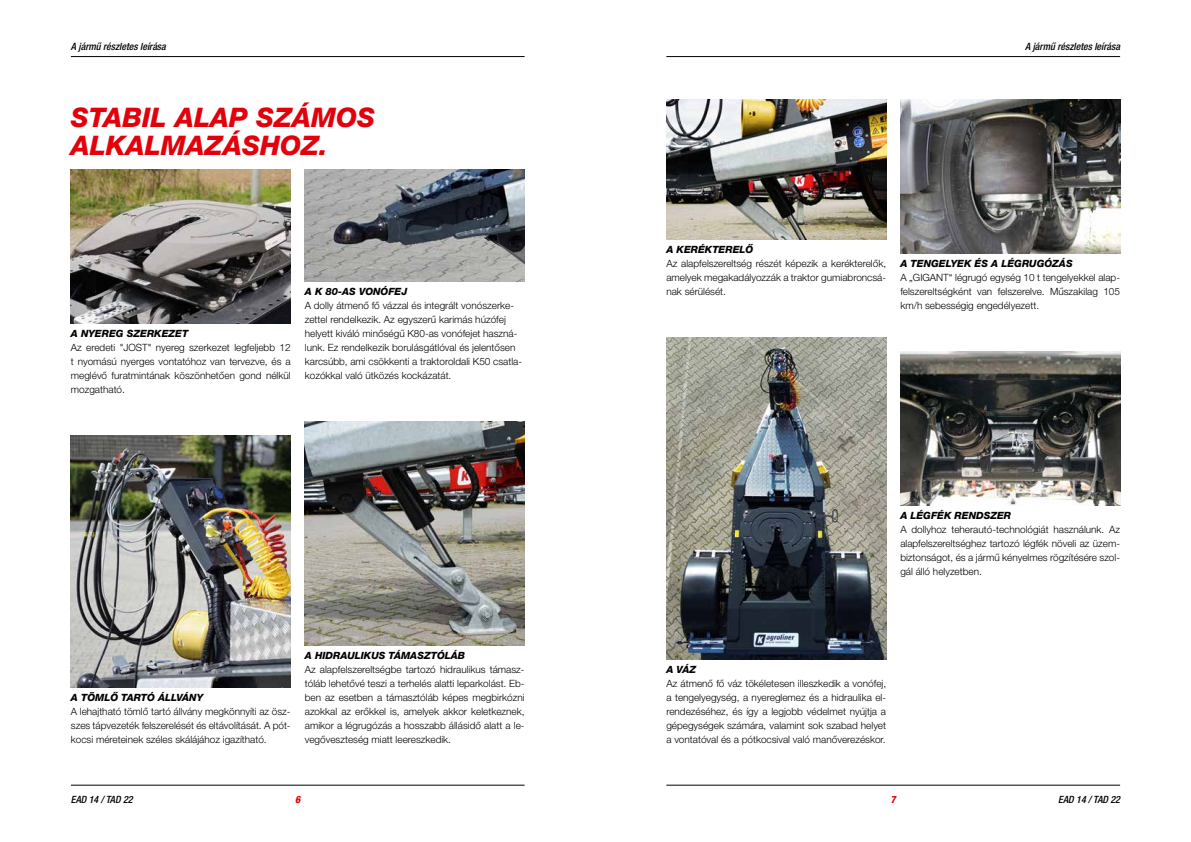
<style>
.page{position:relative;width:1191px;height:842px;background:#fff}
.page>*{position:absolute;margin:0;border:0;box-sizing:border-box;transform-origin:0 0}
.t1{font:italic 800 27px/28px "Helvetica Neue LT Pro";color:#e3000b}
.t2{font:300 10px/14px "Helvetica Neue LT Pro";color:#000;text-align:justify}
.t3{font:italic 800 10px "Helvetica Neue LT Pro";color:#000}
.t4{font:italic 500 condensed 10px "Helvetica Neue LT Pro";color:#000}
.t5{font:italic 800 condensed 10px "Helvetica Neue LT Pro";color:#e3000b}
</style>
<div class="page">
<hr style="left:666px;top:56px;width:454px;height:1px;background:#000">
<hr style="left:666px;top:785px;width:454px;height:1px;background:#000">
<hr style="left:71px;top:56px;width:453px;height:1px;background:#000">
<hr style="left:71px;top:785px;width:453px;height:1px;background:#000">
<img style="left:71px;top:169px;width:220px;height:154px">
<img style="left:71px;top:435px;width:220px;height:252px">
<img style="left:305px;top:421px;width:219px;height:224px">
<img style="left:666px;top:99px;width:220px;height:140px">
<img style="left:305px;top:169px;width:219px;height:112px">
<img style="left:900px;top:99px;width:220px;height:154px">
<img style="left:666px;top:337px;width:220px;height:322px">
<img style="left:900px;top:351px;width:220px;height:154px">
<p class="t4" style="left:71px;top:41px;width:96px">A jármű részletes leírása</p>
<p class="t4" style="left:1025px;top:41px;width:96px">A jármű részletes leírása</p>
<h1 class="t1" style="left:71px;top:103px;width:306px">STABIL ALAP SZÁMOS<br>ALKALMAZÁSHOZ.</h1>
<p class="t3" style="left:71px;top:328px;width:119px">A NYEREG SZERKEZET</p>
<p class="t2" style="left:71px;top:340px;width:221px">Az eredeti "JOST" nyereg szerkezet legfeljebb 12 t nyomású nyerges vontatóhoz van tervezve, és a meglévő furatmintának köszönhetően gond nélkül mozgatható.</p>
<p class="t3" style="left:666px;top:244px;width:88px">A KERÉKTERELŐ</p>
<p class="t2" style="left:666px;top:256px;width:221px">Az alapfelszereltség részét képezik a kerékterelők, amelyek megakadályozzák a traktor gumiabroncsá-</p>
<p class="t3" style="left:305px;top:286px;width:104px">A K 80-AS VONÓFEJ</p>
<p class="t2" style="left:666px;top:284px;width:61px">nak sérülését.</p>
<p class="t2" style="left:305px;top:298px;width:219px;text-align:left">A dolly átmenő fő vázzal és integrált vonószerke&shy;zettel rendelkezik. Az egyszerű karimás húzófej helyett kiváló minőségű K80-as vonófejet haszná&shy;lunk. Ez rendelkezik borulásgátlóval és jelentősen karcsúbb, ami csökkenti a traktoroldali K50 csatla&shy;kozókkal való ütközés kockázatát.</p>
<p class="t3" style="left:900px;top:258px;width:174px">A TENGELYEK ÉS A LÉGRUGÓZÁS</p>
<p class="t2" style="left:900px;top:270px;width:221px">A „GIGANT“ légrugó egység 10 t tengelyekkel alap&shy;felszereltségként van felszerelve. Műszakilag 105 km/h sebességig engedélyezett.</p>
<p class="t3" style="left:71px;top:692px;width:134px">A TÖMLŐ TARTÓ ÁLLVÁNY</p>
<p class="t2" style="left:71px;top:704px;width:221px">A lehajtható tömlő tartó állvány megkönnyíti az ös - szes tápvezeték felszerelését és eltávolítását. A pót&shy;kocsi méreteinek széles skálájához igazítható.</p>
<p class="t3" style="left:305px;top:650px;width:162px">A HIDRAULIKUS TÁMASZTÓLÁB</p>
<p class="t2" style="left:305px;top:662px;width:221px">Az alapfelszereltségbe tartozó hidraulikus támasz&shy;tóláb lehetővé teszi a terhelés alatti leparkolást. Eb&shy;ben az esetben a támasztóláb képes megbirkózni azokkal az erőkkel is, amelyek akkor keletkeznek, amikor a légrugózás a hosszabb állásidő alatt a le&shy;vegőveszteség miatt leereszkedik.</p>
<p class="t3" style="left:900px;top:510px;width:112px">A LÉGFÉK RENDSZER</p>
<p class="t2" style="left:900px;top:522px;width:221px">A dollyhoz teherautó-technológiát használunk. Az alapfelszereltséghez tartozó légfék növeli az üzem&shy;biztonságot, és a jármű kényelmes rögzítésére szol&shy;gál álló helyzetben.</p>
<p class="t3" style="left:666px;top:664px;width:31px">A VÁZ</p>
<p class="t2" style="left:666px;top:676px;width:221px">Az átmenő fő váz tökéletesen illeszkedik a vonófej, a tengelyegység, a nyereglemez és a hidraulika el&shy;rendezéséhez, és így a legjobb védelmet nyújtja a gépegységek számára, valamint sok szabad helyet a vontatóval és a pótkocsival való manőverezéskor.</p>
<p class="t4" style="left:71px;top:793px;width:63px">EAD 14 / TAD 22</p>
<p class="t5" style="left:295px;top:793px;width:7px">6</p>
<p class="t5" style="left:890px;top:793px;width:7px">7</p>
<p class="t4" style="left:1058px;top:793px;width:63px">EAD 14 / TAD 22</p>
</div>
